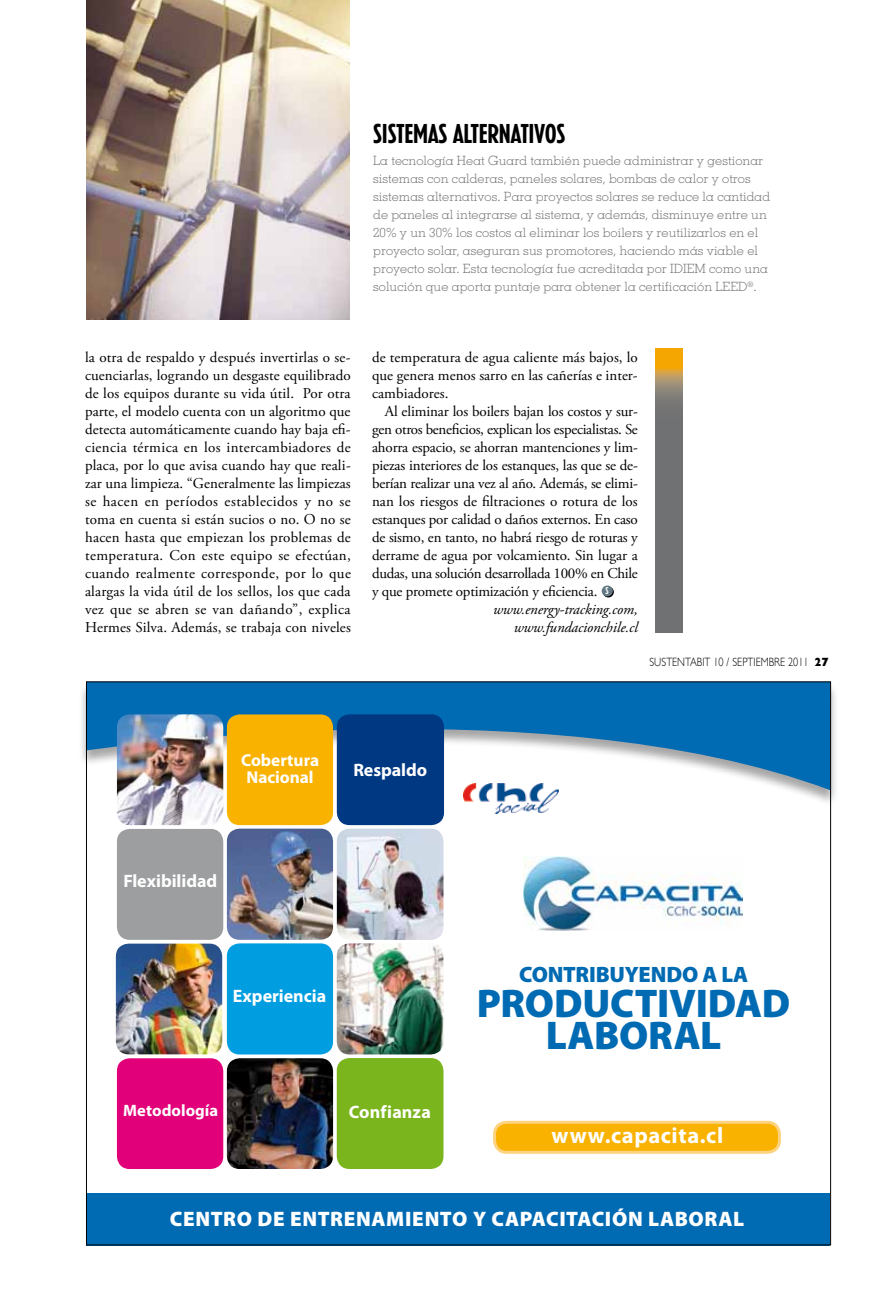
<style>
.page{position:relative;width:893px;height:1297px;background:#fff}
.page>*{position:absolute;margin:0;border:0;box-sizing:border-box;transform-origin:0 0}
.t1{font:900 40.2px/32.7px "Myriad Pro";letter-spacing:-.01em;color:#006ab3;text-align:center}
.t2{font:700 condensed 27px "Erbar";letter-spacing:-.005em;color:#000}
.t3{font:700 22.5px "Myriad Pro";letter-spacing:.03em;color:#fff}
.t4{font:900 22.35px "Myriad Pro";letter-spacing:-.01em;color:#006ab3}
.t5{font:900 21px "Myriad Pro";letter-spacing:.025em;color:#fff}
.t6{font:700 18px "Myriad Pro";color:#fff}
.t7{font:700 17.25px/16.5px "Myriad Pro";color:#fff;text-align:center}
.t8{font:700 16.5px "Myriad Pro";color:#fff}
.t9{font:15px/18px "Adobe Garamond Pro";color:#000;text-align:justify}
.t10{font:italic 15px/18px "Adobe Garamond Pro";letter-spacing:-.005em;color:#000;text-align:right}
.t11{font:300 12.75px/18px "Memphis";letter-spacing:.005em;color:#707172}
.t12{font:300 12px "Gill Sans";letter-spacing:.005em;color:#000;scale:.85 1}
.t13{font:700 condensed 9.75px "Erbar";color:#fff}
.s1{font-weight:800}
</style>
<div class="page">
<svg style="left:603px;top:587px;width:11px;height:10px"></svg>
<div style="left:602px;top:585px;width:11px;height:11px;background:#647983;border-radius:50%"></div>
<svg style="left:656px;top:349px;width:26px;height:283px;background:#7f786a"></svg>
<img style="left:87px;top:0;width:263px;height:320px">
<div style="left:495px;top:1122px;width:284px;height:30px;background:#f9b200;border-radius:12px"></div>
<div style="left:493px;top:1121px;width:288px;height:33px;border:3px solid #fdd380;border-radius:12px"></div>
<div style="left:78px;top:682px;width:760px;height:124px;background:#000;opacity:.35"></div>
<svg style="left:88px;top:683px;width:741px;height:107px;fill:#006ab3"></svg>
<div style="left:227px;top:714px;width:106px;height:111px;background:#f9b200;border-radius:13px"></div>
<img style="left:337px;top:829px;width:106px;height:111px">
<div style="left:117px;top:829px;width:106px;height:111px;background:#9c9e9f;border-radius:13px"></div>
<div style="left:337px;top:714px;width:107px;height:111px;background:#003882;border-radius:13px"></div>
<img style="left:117px;top:714px;width:106px;height:111px">
<div style="left:227px;top:943px;width:106px;height:111px;background:#009ee0;border-radius:13px"></div>
<img style="left:227px;top:829px;width:106px;height:111px">
<img style="left:337px;top:943px;width:106px;height:111px">
<img style="left:116px;top:944px;width:106px;height:110px">
<img style="left:227px;top:1058px;width:106px;height:111px">
<div style="left:337px;top:1058px;width:106px;height:111px;background:#7ab51d;border-radius:13px"></div>
<div style="left:117px;top:1058px;width:106px;height:111px;background:#e2007a;border-radius:13px"></div>
<div style="left:87px;top:1193px;width:743px;height:52px;background:#006ab3"></div>
<img style="left:523px;top:856px;width:219px;height:74px">
<img style="left:463px;top:784px;width:95px;height:30px">
<h2 class="t2" style="left:373px;top:118px;width:194px">SISTEMAS ALTERNATIVOS</h2>
<p class="t11" style="left:373px;top:152px;width:399px">La tecnología Heat Guard también puede administrar y gestionar sistemas con calderas, paneles solares, bombas de calor y otros sistemas alternativos. Para proyectos solares se reduce la cantidad de paneles al integrarse al sistema, y además, disminuye entre un 20% y un 30% los costos al eliminar los boilers y reutilizarlos en el proyecto solar, aseguran sus promotores, haciendo más viable el proyecto solar. Esta tecnología fue acreditada por IDIEM como una solución que aporta puntaje para obtener la certificación LEED<sup>®</sup>.</p>
<p class="t9" style="left:85px;top:348px;width:267px">la otra de respaldo y después invertirlas o se&shy;cuenciarlas, logrando un desgaste equilibrado de los equipos durante su vida útil. Por otra parte, el modelo cuenta con un algoritmo que detecta automáticamente cuando hay baja efi&shy;ciencia térmica en los intercambiadores de placa, por lo que avisa cuando hay que reali&shy;zar una limpieza. “Generalmente las limpiezas se hacen en períodos establecidos y no se toma en cuenta si están sucios o no. O no se hacen hasta que empiezan los problemas de temperatura. Con este equipo se efectúan, cuando realmente corresponde, por lo que alargas la vida útil de los sellos, los que cada vez que se abren se van dañando”, explica Hermes Silva. Además, se trabaja con niveles</p>
<p class="t9" style="left:372px;top:348px;width:267px">de temperatura de agua caliente más bajos, lo que genera menos sarro en las cañerías e inter&shy;cambiadores.</p>
<p class="t9" style="left:372px;top:402px;width:267px;text-indent:13px">Al eliminar los boilers bajan los costos y sur&shy;gen otros beneficios, explican los especialistas. Se ahorra espacio, se ahorran mantenciones y lim&shy;piezas interiores de los estanques, las que se de&shy;berían realizar una vez al año. Además, se elimi&shy;nan los riesgos de filtraciones o rotura de los estanques por calidad o daños externos. En caso de sismo, en tanto, no habrá riesgo de roturas y derrame de agua por volcamiento. Sin lugar a dudas, una solución desarrollada 100% en Chile y que promete optimización y eficiencia.</p>
<p class="t10" style="left:493px;top:600px;width:146px">www.energy-tracking.com, www.fundacionchile.cl</p>
<p class="t13" style="left:606px;top:586px;width:4px">S</p>
<p class="t12" style="left:649px;top:655px;width:212px">SUSTENTABIT 10 / SEPTIEMBRE 2011 <span class="s1">27</span></p>
<p class="t7" style="left:241px;top:751px;width:80px">Cobertura<br>Nacional</p>
<p class="t6" style="left:353px;top:758px;width:75px">Respaldo</p>
<p class="t6" style="left:123px;top:869px;width:95px">Flexibilidad</p>
<p class="t6" style="left:233px;top:984px;width:95px">Experiencia</p>
<p class="t8" style="left:123px;top:1100px;width:96px">Metodología</p>
<p class="t6" style="left:349px;top:1100px;width:84px">Confianza</p>
<h3 class="t4" style="left:519px;top:962px;width:231px">CONTRIBUYENDO A LA</h3>
<h1 class="t1" style="left:477px;top:987px;width:315px">PRODUCTIVIDAD<br>LABORAL</h1>
<h3 class="t3" style="left:551px;top:1121px;width:173px">www.capacita.cl</h3>
<h3 class="t5" style="left:170px;top:1207px;width:576px">CENTRO DE ENTRENAMIENTO Y CAPACITACIÓN LABORAL</h3>
</div>
